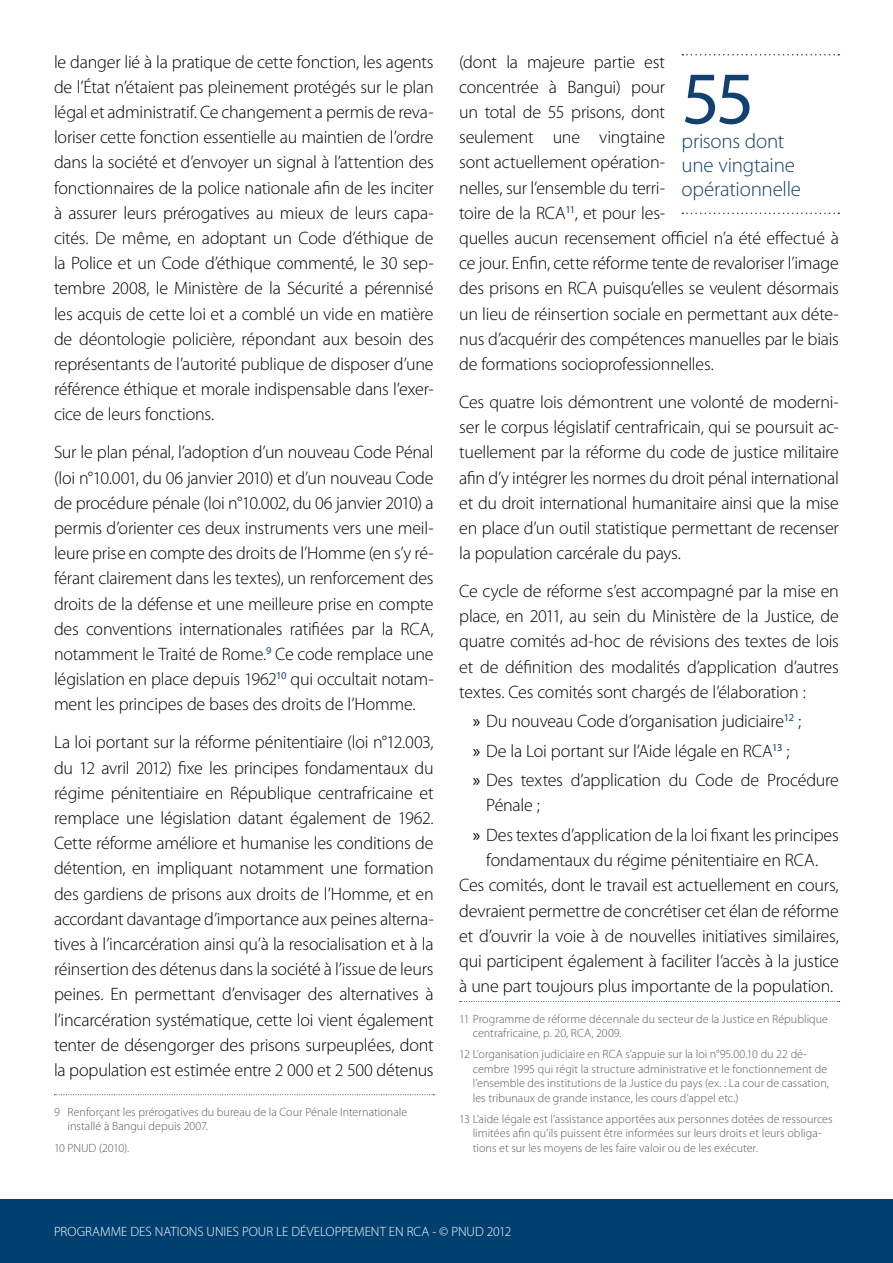
<style>
.page{position:relative;width:893px;height:1263px;background:#fff}
.page>*{position:absolute;margin:0;border:0;box-sizing:border-box;transform-origin:0 0}
.Heading_2{font:75px "Myriad Pro";color:#124170}
.Heading_2-2{font:300 21px/24px "Myriad Pro";letter-spacing:-.01em;color:#124170}
.t1{font:300 18px/25.2px "Myriad Pro";letter-spacing:-.01em;color:#000;text-align:justify}
.t2{font:300 13.5px "Myriad Pro";color:#fff}
.t3{font:300 12px/14.4px "Myriad Pro";letter-spacing:.005em;color:#57585a}
.s1{font-weight:400}
</style>
<div class="page">
<div style="left:0;top:1199px;width:893px;height:64px;background:#004070"></div>
<svg style="left:54px;top:1094px;width:380px;height:1px"></svg>
<svg style="left:460px;top:1001px;width:380px;height:1px"></svg>
<svg style="left:682px;top:54px;width:157px;height:2px"></svg>
<svg style="left:682px;top:213px;width:157px;height:1px"></svg>
<p class="t1" style="left:54px;top:49px;width:381px">le danger lié à la pratique de cette fonction, les agents de l’État n’étaient pas pleinement protégés sur le plan légal et administratif. Ce changement a permis de reva&shy;loriser cette fonction essentielle au maintien de l’ordre dans la société et d’envoyer un signal à l’attention des fonctionnaires de la police nationale afin de les inciter à assurer leurs prérogatives au mieux de leurs capa&shy;cités. De même, en adoptant un Code d’éthique de la Police et un Code d’éthique commenté, le 30 sep&shy;tembre 2008, le Ministère de la Sécurité a pérennisé les acquis de cette loi et a comblé un vide en matière de déontologie policière, répondant aux besoin des représentants de l’autorité publique de disposer d’une référence éthique et morale indispensable dans l’exer&shy;cice de leurs fonctions.</p>
<p class="t1" style="left:54px;top:439px;width:381px">Sur le plan pénal, l’adoption d’un nouveau Code Pénal (loi n°10.001, du 06 janvier 2010) et d’un nouveau Code de procédure pénale (loi n°10.002, du 06 janvier 2010) a permis d’orienter ces deux instruments vers une meil&shy;leure prise en compte des droits de l’Homme (en s’y ré&shy;férant clairement dans les textes), un renforcement des droits de la défense et une meilleure prise en compte des conventions internationales ratifiées par la RCA, notamment le Traité de Rome.<sup>9</sup> Ce code remplace une législation en place depuis 1962<sup>10</sup> qui occultait notam&shy;ment les principes de bases des droits de l’Homme.</p>
<p class="t1" style="left:54px;top:729px;width:381px">La loi portant sur la réforme pénitentiaire (loi n°12.003, du 12 avril 2012) fixe les principes fondamentaux du régime pénitentiaire en République centrafricaine et remplace une législation datant également de 1962.<br>Cette réforme améliore et humanise les conditions de détention, en impliquant notamment une formation des gardiens de prisons aux droits de l’Homme, et en accordant davantage d’importance aux peines alterna&shy;tives à l’incarcération ainsi qu’à la resocialisation et à la réinsertion des détenus dans la société à l’issue de leurs peines. En permettant d’envisager des alternatives à l’incarcération systématique, cette loi vient également tenter de désengorger des prisons surpeuplées, dont la population est estimée entre 2 000 et 2 500 détenus</p>
<p class="t3" style="left:68px;top:1105px;width:341px;text-indent:-14px">9 Renforçant les prérogatives du bureau de la Cour Pénale Internationale installé à Bangui depuis 2007.</p>
<p class="t3" style="left:54px;top:1140px;width:77px">10 PNUD (2010).</p>
<p class="t1" style="left:459px;top:49px;width:381px;text-align:left">(dont la majeure partie est<br>concentrée à Bangui) pour<br>un total de 55 prisons, dont<br>seulement une vingtaine<br>sont actuellement opération-<br>nelles, sur l’ensemble du terri-<br>toire de la RCA<sup>11</sup>, et pour les-<br>quelles aucun recensement officiel n’a été effectué à ce jour. Enfin, cette réforme tente de revaloriser l’image des prisons en RCA puisqu’elles se veulent désormais un lieu de réinsertion sociale en permettant aux déte&shy;nus d’acquérir des compétences manuelles par le biais de formations socioprofessionnelles.</p>
<p class="t1" style="left:459px;top:389px;width:381px">Ces quatre lois démontrent une volonté de moderni&shy;ser le corpus législatif centrafricain, qui se poursuit ac&shy;tuellement par la réforme du code de justice militaire afin d’y intégrer les normes du droit pénal international et du droit international humanitaire ainsi que la mise en place d’un outil statistique permettant de recenser la population carcérale du pays.</p>
<p class="t1" style="left:459px;top:578px;width:381px">Ce cycle de réforme s’est accompagné par la mise en place, en 2011, au sein du Ministère de la Justice, de quatre comités ad-hoc de révisions des textes de lois et de définition des modalités d’application d’autres textes. Ces comités sont chargés de l’élaboration :</p>
<p class="t1" style="left:473px;top:708px;width:330px"><span class="s1">»</span> Du nouveau Code d’organisation judiciaire<sup>12</sup> ;</p>
<p class="t1" style="left:473px;top:738px;width:318px"><span class="s1">»</span> De la Loi portant sur l’Aide légale en RCA<sup>13</sup> ;</p>
<p class="t1" style="left:486px;top:767px;width:354px;text-indent:-14px"><span class="s1">»</span> Des textes d’application du Code de Procédure<br>Pénale ;</p>
<p class="t1" style="left:473px;top:822px;width:368px;text-align:center"><span class="s1">»</span> Des textes d’application de la loi fixant les principes fondamentaux du régime pénitentiaire en RCA.</p>
<p class="t1" style="left:459px;top:872px;width:381px">Ces comités, dont le travail est actuellement en cours, devraient permettre de concrétiser cet élan de réforme et d’ouvrir la voie à de nouvelles initiatives similaires, qui participent également à faciliter l’accès à la justice à une part toujours plus importante de la population.</p>
<p class="t3" style="left:473px;top:1011px;width:357px;text-indent:-14px">11 Programme de réforme décennale du secteur de la Justice en République centrafricaine, p. 20, RCA, 2009.</p>
<p class="t3" style="left:473px;top:1047px;width:358px;text-indent:-14px">12 L’organisation judiciaire en RCA s’appuie sur la loi n°95.00.10 du 22 dé&shy;cembre 1995 qui régit la structure administrative et le fonctionnement de l’ensemble des institutions de la Justice du pays (ex. : La cour de cassation, les tribunaux de grande instance, les cours d’appel etc.)</p>
<p class="t3" style="left:473px;top:1111px;width:361px;text-indent:-14px">13 L’aide légale est l’assistance apportées aux personnes dotées de ressources limitées afin qu’ils puissent être informées sur leurs droits et leurs obliga&shy;tions et sur les moyens de les faire valoir ou de les exécuter.</p>
<p class="Heading_2" style="left:682px;top:52px;width:74px">55</p>
<p class="Heading_2-2" style="left:682px;top:128px;width:121px">prisons dont une vingtaine opérationnelle</p>
<p class="t2" style="left:54px;top:1223px;width:459px">PROGRAMME DES NATIONS UNIES POUR LE DÉVELOPPEMENT EN RCA - © PNUD 2012</p>
</div>
